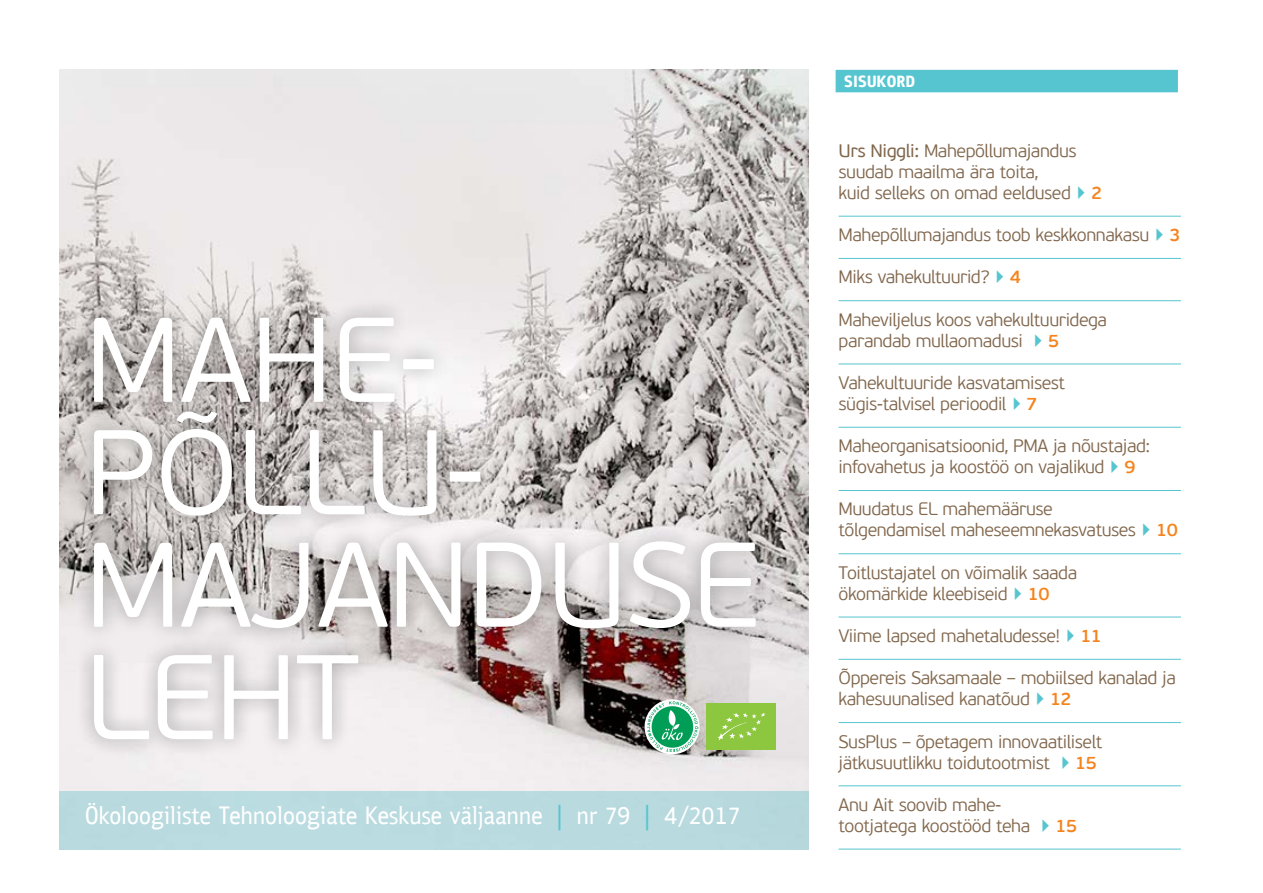
<style>
.page{position:relative;width:1263px;height:893px;background:#fff}
.page>*{position:absolute;margin:0;border:0;box-sizing:border-box;transform-origin:0 0}
.t1{font:300 120px/112.5px "PF Beau Sans Pro";letter-spacing:-.015em;color:#fff}
.t2{font:25.5px "PF Bulletin Sans Pro";color:#fff}
.t3{font:300 18px/21px "PF Beau Sans Pro";letter-spacing:-.025em;color:#81674d}
.s1{font-weight:400}
.s2{color:#56c5d0}
.s3{font-weight:600;color:#f5841f}
</style>
<div class="page">
<img style="left:59px;top:70px;width:750px;height:721px">
<div style="left:75px;top:298px;width:698px;height:460px;background:#000;opacity:.35"></div>
<div style="left:836px;top:70px;width:342px;height:22px;background:#56c5d0"></div>
<div style="left:59px;top:791px;width:750px;height:58px;background:#b9dadf"></div>
<hr style="left:839px;top:216px;width:342px;height:1px;background:#56c5d0">
<hr style="left:839px;top:258px;width:342px;height:1px;background:#56c5d0">
<hr style="left:839px;top:300px;width:342px;height:1px;background:#56c5d0">
<hr style="left:839px;top:364px;width:342px;height:1px;background:#56c5d0">
<hr style="left:839px;top:427px;width:342px;height:1px;background:#56c5d0">
<hr style="left:839px;top:490px;width:342px;height:1px;background:#56c5d0">
<hr style="left:839px;top:553px;width:342px;height:1px;background:#56c5d0">
<hr style="left:839px;top:617px;width:342px;height:1px;background:#56c5d0">
<hr style="left:839px;top:659px;width:342px;height:1px;background:#56c5d0">
<hr style="left:839px;top:722px;width:342px;height:1px;background:#56c5d0">
<hr style="left:839px;top:785px;width:342px;height:1px;background:#56c5d0">
<hr style="left:839px;top:849px;width:342px;height:1px;background:#56c5d0">
<div style="left:706px;top:703px;width:70px;height:47px;background:#8dc63f"></div>
<svg style="left:718px;top:712px;width:47px;height:29px"></svg>
<svg style="left:644px;top:699px;width:56px;height:55px"></svg>
<h1 class="t1" style="left:85px;top:306px;width:676px">MAHE-<br>PÕLLU-<br>MAJANDUSE<br>LEHT</h1>
<h2 class="t2" style="left:109px;top:801px;width:92px">□●□□ ● ▲▼</h2>
<h2 class="t2" style="left:253px;top:801px;width:94px">■□●□□ ▼</h2>
<h2 class="t2" style="left:389px;top:801px;width:144px">▲◆▲ ❖● ■■</h2>
<h2 class="t2" style="left:577px;top:801px;width:13px">■</h2>
<p class="t3" style="left:839px;top:140px;width:265px"><span class="s1">Urs Niggli:</span> Mahepõllumajandus suudab maailma ära toita,<br>kuid selleks on omad eeldused <span class="s2">▶</span> <span class="s3">2</span></p>
<p class="t3" style="left:839px;top:225px;width:343px">Mahepõllumajandus toob keskkonnakasu <span class="s2">▶</span> <span class="s3">3</span></p>
<p class="t3" style="left:839px;top:267px;width:184px">Miks vahekultuurid? <span class="s2">▶</span> <span class="s3">4</span></p>
<p class="t3" style="left:839px;top:309px;width:270px">Maheviljelus koos vahekultuuridega parandab mullaomadusi <span class="s2">▶</span> <span class="s3">5</span></p>
<p class="t3" style="left:839px;top:372px;width:228px">Vahekultuuride kasvatamisest sügis-talvisel perioodil <span class="s2">▶</span> <span class="s3">7</span></p>
<p class="t3" style="left:839px;top:436px;width:313px">Maheorganisatsioonid, PMA ja nõustajad: infovahetus ja koostöö on vajalikud <span class="s2">▶</span> <span class="s3">9</span></p>
<p class="t3" style="left:839px;top:499px;width:341px">Muudatus EL mahemääruse<br>tõlgendamisel maheseemnekasvatuses <span class="s2">▶</span> <span class="s3">10</span></p>
<p class="t3" style="left:839px;top:562px;width:240px">Toitlustajatel on võimalik saada ökomärkide kleebiseid <span class="s2">▶</span> <span class="s3">10</span></p>
<p class="t3" style="left:839px;top:626px;width:265px">Viime lapsed mahetaludesse! <span class="s2">▶</span> <span class="s3">11</span></p>
<p class="t3" style="left:839px;top:668px;width:339px">Õppereis Saksamaale – mobiilsed kanalad ja kahesuunalised kanatõud <span class="s2">▶</span> <span class="s3">12</span></p>
<p class="t3" style="left:839px;top:731px;width:265px">SusPlus – õpetagem innovaatiliselt jätkusuutlikku toidutootmist <span class="s2">▶</span> <span class="s3">15</span></p>
<p class="t3" style="left:839px;top:794px;width:240px">Anu Ait soovib mahe&shy;tootjatega koostööd teha <span class="s2">▶</span> <span class="s3">15</span></p>
</div>
